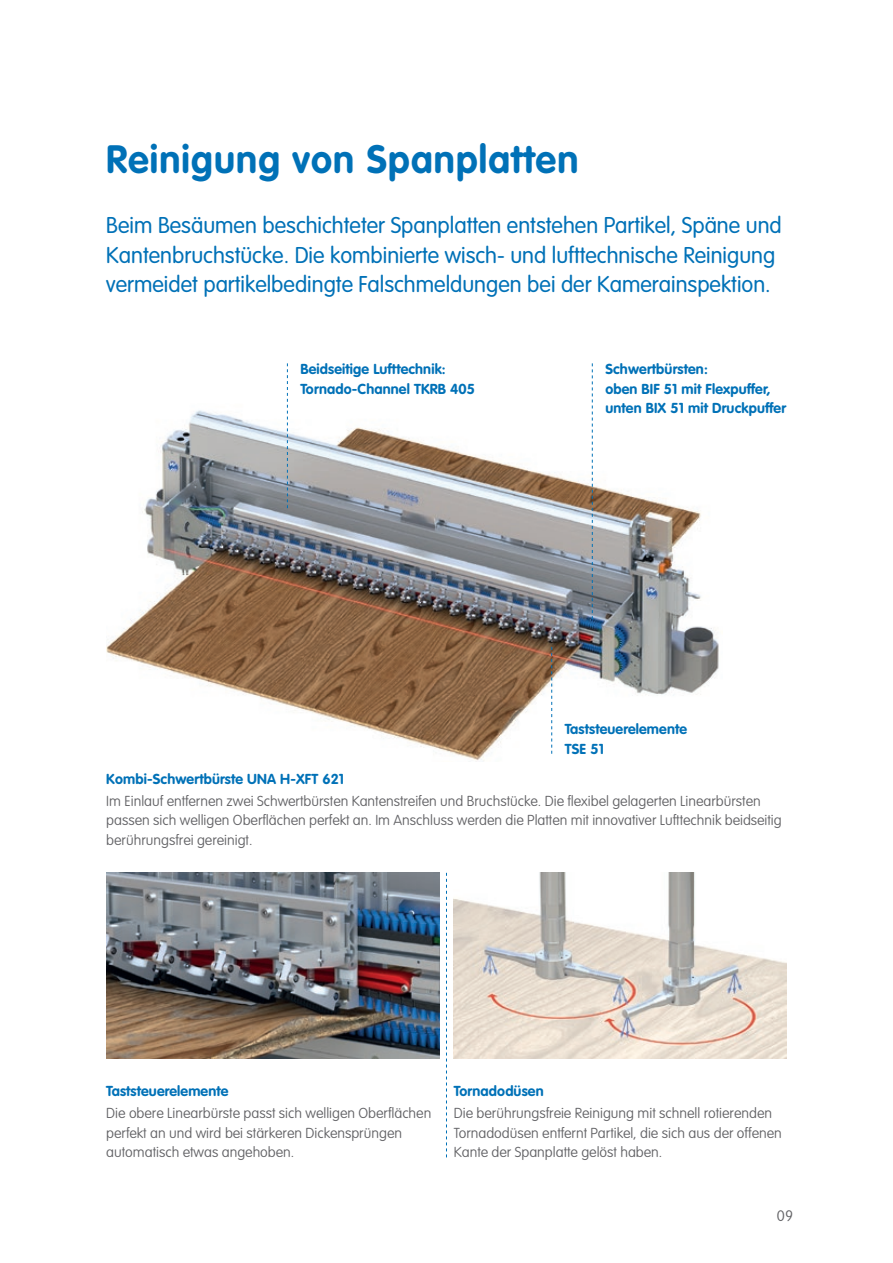
<style>
.page{position:relative;width:893px;height:1263px;background:#fff}
.page>*{position:absolute;margin:0;border:0;box-sizing:border-box;transform-origin:0 0}
.t1{font:700 39px "VAG Rounded Std";letter-spacing:.03em;color:#0071b7}
.t2{font:300 22.5px/29.7px "VAG Rounded Std";color:#0071b7}
.t3{font:100 15px "VAG Rounded Std";color:#636366}
.t4{font:100 14.25px/19.5px "VAG Rounded Std";color:#636366}
.t5{font:700 14.25px/19.5px "VAG Rounded Std";letter-spacing:.01em;color:#0071b7}
</style>
<div class="page">
<img style="left:106px;top:405px;width:613px;height:356px">
<img style="left:106px;top:873px;width:333px;height:186px">
<img style="left:454px;top:873px;width:333px;height:186px">
<svg style="left:287px;top:363px;width:1px;height:145px"></svg>
<svg style="left:551px;top:647px;width:1px;height:107px"></svg>
<svg style="left:592px;top:363px;width:1px;height:256px"></svg>
<svg style="left:446px;top:873px;width:1px;height:284px"></svg>
<h1 class="t1" style="left:106px;top:137px;width:474px">Reinigung von Spanplatten</h1>
<h2 class="t2" style="left:106px;top:211px;width:677px">Beim Besäumen beschichteter Spanplatten entstehen Partikel, Späne und<br>Kantenbruchstücke. Die kombinierte wisch- und lufttechnische Reinigung vermeidet partikelbedingte Falschmeldungen bei der Kamerainspektion.</h2>
<p class="t5" style="left:301px;top:360px;width:176px">Beidseitige Lufttechnik:<br>Tornado-Channel TKRB 405</p>
<p class="t5" style="left:605px;top:360px;width:182px">Schwertbürsten:<br>oben BIF 51 mit Flexpuffer, unten BIX 51 mit Druckpuffer</p>
<p class="t5" style="left:565px;top:720px;width:124px">Taststeuerelemente<br>TSE 51</p>
<p class="t5" style="left:106px;top:769px;width:239px">Kombi-Schwertbürste UNA H-XFT 621</p>
<p class="t4" style="left:106px;top:791px;width:677px">Im Einlauf entfernen zwei Schwertbürsten Kantenstreifen und Bruchstücke. Die flexibel gelagerten Linearbürsten passen sich welligen Oberflächen perfekt an. Im Anschluss werden die Platten mit innovativer Lufttechnik beidseitig berührungsfrei gereinigt.</p>
<p class="t5" style="left:106px;top:1082px;width:124px">Taststeuerelemente</p>
<p class="t4" style="left:106px;top:1104px;width:326px">Die obere Linearbürste passt sich welligen Oberflächen perfekt an und wird bei stärkeren Dickensprüngen automatisch etwas angehoben.</p>
<p class="t5" style="left:454px;top:1082px;width:91px">Tornadodüsen</p>
<p class="t4" style="left:454px;top:1104px;width:329px">Die berührungsfreie Reinigung mit schnell rotierenden<br>Tornadodüsen entfernt Partikel, die sich aus der offenen<br>Kante der Spanplatte gelöst haben.</p>
<p class="t3" style="left:777px;top:1207px;width:18px">09</p>
</div>
